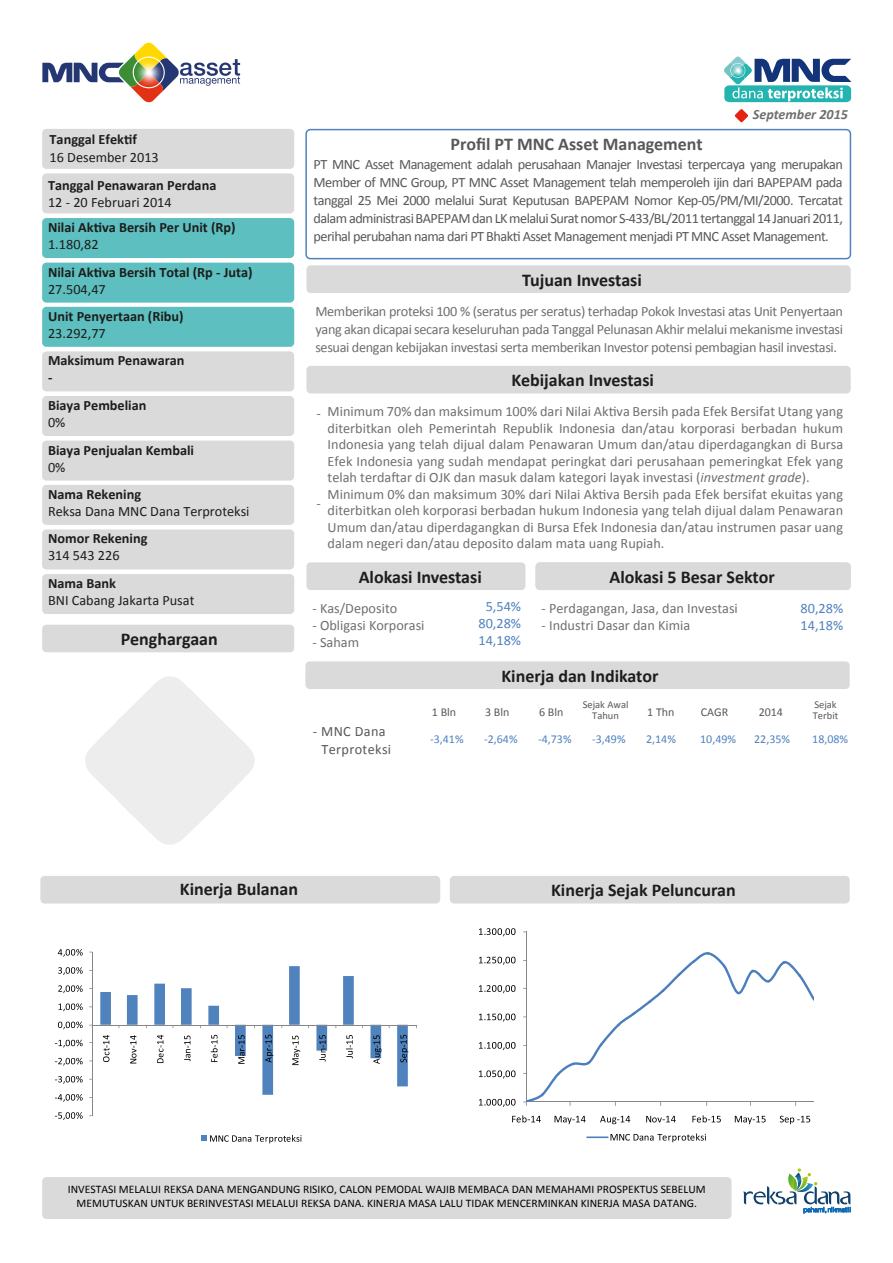
<style>
.page{position:relative;width:893px;height:1263px;background:#fff}
.page>*{position:absolute;margin:0;border:0;box-sizing:border-box;transform-origin:0 0}
.t1{font:700 18px "Calibri";color:#1d1d1b}
.t2{font:700 18px "Calibri";color:#585857}
.t3{font:14.25px/16.5px "Calibri";color:#706f6f;text-align:justify}
.t4{font:14.25px/18px "Calibri";letter-spacing:-.035em;color:#585857;text-align:justify}
.t5{font:700 14.25px/17.1px "Calibri";color:#1d1d1b}
.t6{font:14.25px "Calibri";color:#1d1d1b}
.t7{font:14.25px/17.1px "Calibri";color:#5082be;text-align:center}
.t8{font:14.25px/18px "Calibri";letter-spacing:.025em;color:#585857}
.t9{font:italic 700 14.1px "Calibri";color:#706f6f}
.t10{font:12px "Calibri";color:#5082be}
.t11{font:12px "Calibri";color:#585857}
.t12{font:11.55px/13.8px "Calibri";color:#000101;text-align:center}
.t13{font:10.5px/10.5px "Calibri";color:#585857}
.s1{font-style:italic}
</style>
<div class="page">
<div style="left:42px;top:1177px;width:689px;height:42px;background:#dadada;border-radius:4px"></div>
<div style="left:42px;top:129px;width:252px;height:40px;background:#dadada;border-radius:4px"></div>
<div style="left:42px;top:173px;width:252px;height:40px;background:#dadada;border-radius:4px"></div>
<div style="left:42px;top:218px;width:252px;height:40px;background:#5ebfc0;border-radius:4px"></div>
<div style="left:42px;top:263px;width:252px;height:40px;background:#5ebfc0;border-radius:4px"></div>
<div style="left:42px;top:307px;width:252px;height:40px;background:#5ebfc0;border-radius:4px"></div>
<div style="left:42px;top:351px;width:252px;height:40px;background:#dadada;border-radius:4px"></div>
<div style="left:42px;top:396px;width:252px;height:40px;background:#dadada;border-radius:4px"></div>
<div style="left:42px;top:441px;width:252px;height:40px;background:#dadada;border-radius:4px"></div>
<div style="left:42px;top:485px;width:252px;height:40px;background:#dadada;border-radius:4px"></div>
<div style="left:42px;top:529px;width:252px;height:40px;background:#dadada;border-radius:4px"></div>
<div style="left:42px;top:574px;width:252px;height:40px;background:#dadada;border-radius:4px"></div>
<div style="left:306px;top:265px;width:545px;height:28px;background:#dadada;border-radius:4px"></div>
<div style="left:306px;top:366px;width:545px;height:27px;background:#dadada;border-radius:4px"></div>
<div style="left:305px;top:661px;width:545px;height:28px;background:#dadada;border-radius:4px"></div>
<div style="left:450px;top:876px;width:400px;height:27px;background:#dadada;border-radius:4px"></div>
<div style="left:40px;top:876px;width:400px;height:27px;background:#dadada;border-radius:4px"></div>
<div style="left:42px;top:625px;width:252px;height:27px;background:#dadada;border-radius:4px"></div>
<div style="left:306px;top:562px;width:219px;height:28px;background:#dadada;border-radius:4px"></div>
<div style="left:535px;top:562px;width:316px;height:28px;background:#dadada;border-radius:4px"></div>
<svg style="left:85px;top:677px;width:169px;height:168px"></svg>
<svg style="left:743px;top:1168px;width:108px;height:45px"></svg>
<svg style="left:42px;top:42px;width:198px;height:60px"></svg>
<div style="left:724px;top:85px;width:127px;height:17px;background:#23b4b0;border-radius:5px"></div>
<svg style="left:724px;top:56px;width:127px;height:45px"></svg>
<svg style="left:735px;top:109px;width:13px;height:13px"></svg>
<hr style="left:92px;top:952px;width:1px;height:164px;background:#868686">
<hr style="left:92px;top:1025px;width:325px;height:1px;background:#868686">
<svg style="left:55px;top:1112px;width:28px;height:8px"></svg>
<svg style="left:55px;top:1094px;width:28px;height:8px"></svg>
<svg style="left:55px;top:1076px;width:28px;height:8px"></svg>
<svg style="left:55px;top:1058px;width:28px;height:8px"></svg>
<svg style="left:55px;top:1040px;width:28px;height:7px"></svg>
<svg style="left:58px;top:1021px;width:25px;height:8px"></svg>
<svg style="left:58px;top:1003px;width:25px;height:8px"></svg>
<svg style="left:58px;top:985px;width:25px;height:8px"></svg>
<svg style="left:58px;top:967px;width:25px;height:8px"></svg>
<svg style="left:58px;top:949px;width:25px;height:8px"></svg>
<svg style="left:100px;top:966px;width:308px;height:129px"></svg>
<svg style="left:202px;top:1135px;width:99px;height:8px"></svg>
<hr style="left:526px;top:932px;width:1px;height:170px;background:#868686">
<svg style="left:523px;top:952px;width:291px;height:154px"></svg>
<svg style="left:479px;top:1099px;width:36px;height:8px"></svg>
<svg style="left:479px;top:1070px;width:36px;height:8px"></svg>
<svg style="left:479px;top:1042px;width:36px;height:8px"></svg>
<svg style="left:479px;top:1013px;width:36px;height:9px"></svg>
<svg style="left:479px;top:985px;width:36px;height:8px"></svg>
<svg style="left:479px;top:957px;width:36px;height:8px"></svg>
<svg style="left:479px;top:928px;width:36px;height:8px"></svg>
<svg style="left:512px;top:1115px;width:29px;height:7px"></svg>
<svg style="left:555px;top:1116px;width:31px;height:8px"></svg>
<svg style="left:600px;top:1116px;width:30px;height:8px"></svg>
<svg style="left:646px;top:1116px;width:30px;height:6px"></svg>
<svg style="left:692px;top:1115px;width:29px;height:7px"></svg>
<svg style="left:735px;top:1116px;width:31px;height:8px"></svg>
<svg style="left:780px;top:1116px;width:30px;height:8px"></svg>
<hr style="left:586px;top:1136px;width:23px;height:2px;background:#4a7ebc">
<svg style="left:610px;top:1133px;width:96px;height:9px"></svg>
<div style="left:305px;top:129px;width:546px;height:130px;border:2px solid #5082be;border-radius:4px"></div>
<p class="t5" style="left:50px;top:130px;width:89px">Tanggal Efektif</p>
<p class="t6" style="left:50px;top:148px;width:111px">16 Desember 2013</p>
<p class="t5" style="left:48px;top:176px;width:170px">Tanggal Penawaran Perdana</p>
<p class="t6" style="left:48px;top:193px;width:125px">12 - 20 Februari 2014</p>
<p class="t5" style="left:48px;top:219px;width:189px">Nilai Aktiva Bersih Per Unit (Rp)</p>
<p class="t6" style="left:48px;top:235px;width:52px">1.180,82</p>
<p class="t5" style="left:48px;top:263px;width:206px">Nilai Aktiva Bersih Total (Rp - Juta)</p>
<p class="t6" style="left:48px;top:280px;width:59px">27.504,47</p>
<p class="t5" style="left:48px;top:307px;width:137px">Unit Penyertaan (Ribu)</p>
<p class="t6" style="left:48px;top:324px;width:59px">23.292,77</p>
<p class="t5" style="left:48px;top:352px;width:138px">Maksimum Penawaran -</p>
<p class="t5" style="left:48px;top:397px;width:100px">Biaya Pembelian</p>
<p class="t6" style="left:48px;top:413px;width:19px">0%</p>
<p class="t5" style="left:48px;top:441px;width:147px">Biaya Penjualan Kembali</p>
<p class="t6" style="left:48px;top:458px;width:19px">0%</p>
<p class="t5" style="left:48px;top:485px;width:95px">Nama Rekening</p>
<p class="t6" style="left:48px;top:502px;width:203px">Reksa Dana MNC Dana Terproteksi</p>
<p class="t5" style="left:48px;top:530px;width:101px">Nomor Rekening</p>
<p class="t6" style="left:48px;top:547px;width:73px">314 543 226</p>
<p class="t5" style="left:48px;top:575px;width:69px">Nama Bank</p>
<p class="t6" style="left:48px;top:591px;width:148px">BNI Cabang Jakarta Pusat</p>
<p class="t1" style="left:121px;top:627px;width:98px">Penghargaan</p>
<p class="t9" style="left:753px;top:106px;width:97px">September 2015</p>
<p class="t2" style="left:451px;top:132px;width:254px">Profil PT MNC Asset Management</p>
<p class="t4" style="left:314px;top:155px;width:531px">PT MNC Asset Management adalah perusahaan Manajer Investasi terpercaya yang merupakan Member of MNC Group, PT MNC Asset Management telah memperoleh ijin dari BAPEPAM pada tanggal 25 Mei 2000 melalui Surat Keputusan BAPEPAM Nomor Kep-05/PM/MI/2000. Tercatat dalam administrasi BAPEPAM dan LK melalui Surat nomor S-433/BL/2011 tertanggal 14 Januari 2011, perihal perubahan nama dari PT Bhakti Asset Management menjadi PT MNC Asset Management.</p>
<p class="t1" style="left:522px;top:268px;width:121px">Tujuan Investasi</p>
<p class="t3" style="left:315px;top:302px;width:529px;line-height:18px">Memberikan proteksi 100 % (seratus per seratus) terhadap Pokok Investasi atas Unit Penyertaan yang akan dicapai secara keseluruhan pada Tanggal Pelunasan Akhir melalui mekanisme investasi sesuai dengan kebijakan investasi serta memberikan Investor potensi pembagian hasil investasi.</p>
<p class="t1" style="left:512px;top:368px;width:144px">Kebijakan Investasi</p>
<p class="t3" style="left:328px;top:403px;width:517px;text-align:left">Minimum 70% dan maksimum 100% dari Nilai Aktiva Bersih pada Efek Bersifat Utang yang diterbitkan oleh Pemerintah Republik Indonesia dan/atau korporasi berbadan hukum Indonesia yang telah dijual dalam Penawaran Umum dan/atau diperdagangkan di Bursa Efek Indonesia yang sudah mendapat peringkat dari perusahaan pemeringkat Efek yang telah terdaftar di OJK dan masuk dalam kategori layak investasi (<span class="s1">investment grade</span>).<br>Minimum 0% dan maksimum 30% dari Nilai Aktiva Bersih pada Efek bersifat ekuitas yang diterbitkan oleh korporasi berbadan hukum Indonesia yang telah dijual dalam Penawaran Umum dan/atau diperdagangkan di Bursa Efek Indonesia dan/atau instrumen pasar uang dalam negeri dan/atau deposito dalam mata uang Rupiah.</p>
<p class="t3" style="left:317px;top:405px;width:6px">-</p>
<p class="t3" style="left:317px;top:495px;width:6px">-</p>
<p class="t1" style="left:359px;top:565px;width:125px">Alokasi Investasi</p>
<p class="t1" style="left:610px;top:565px;width:167px">Alokasi 5 Besar Sektor</p>
<p class="t3" style="left:312px;top:600px;width:86px">- Kas/Deposito</p>
<p class="t3" style="left:312px;top:617px;width:114px">- Obligasi Korporasi</p>
<p class="t3" style="left:312px;top:634px;width:48px">- Saham</p>
<p class="t7" style="left:478px;top:598px;width:44px">5,54%<br>80,28%<br>14,18%</p>
<p class="t7" style="left:801px;top:599px;width:44px;text-align:left">80,28%<br>14,18%</p>
<p class="t3" style="left:541px;top:600px;width:198px">- Perdagangan, Jasa, dan Investasi</p>
<p class="t3" style="left:541px;top:617px;width:150px">- Industri Dasar dan Kimia</p>
<p class="t1" style="left:501px;top:664px;width:159px">Kinerja dan Indikator</p>
<p class="t11" style="left:432px;top:704px;width:26px">1 Bln</p>
<p class="t11" style="left:485px;top:704px;width:26px">3 Bln</p>
<p class="t11" style="left:539px;top:704px;width:26px">6 Bln</p>
<p class="t11" style="left:647px;top:704px;width:29px">1 Thn</p>
<p class="t11" style="left:759px;top:704px;width:26px">2014</p>
<p class="t13" style="left:813px;top:700px;width:27px">Sejak<br>Terbit</p>
<p class="t13" style="left:583px;top:700px;width:47px;text-align:center">Sejak Awal<br>Tahun</p>
<p class="t11" style="left:701px;top:704px;width:29px">CAGR</p>
<p class="t8" style="left:322px;top:722px;width:71px;text-indent:-9px">- MNC Dana<br>Terproteksi</p>
<p class="t10" style="left:430px;top:731px;width:35px">-3,41%</p>
<p class="t10" style="left:484px;top:731px;width:35px">-2,64%</p>
<p class="t10" style="left:538px;top:731px;width:35px">-4,73%</p>
<p class="t10" style="left:592px;top:731px;width:35px">-3,49%</p>
<p class="t10" style="left:646px;top:731px;width:31px">2,14%</p>
<p class="t10" style="left:700px;top:731px;width:37px">10,49%</p>
<p class="t10" style="left:754px;top:731px;width:37px">22,35%</p>
<p class="t10" style="left:812px;top:731px;width:37px">18,08%</p>
<p class="t1" style="left:180px;top:877px;width:120px">Kinerja Bulanan</p>
<p class="t1" style="left:551px;top:878px;width:186px">Kinerja Sejak Peluncuran</p>
<p class="t12" style="left:68px;top:1182px;width:639px">INVESTASI MELALUI REKSA DANA MENGANDUNG RISIKO, CALON PEMODAL WAJIB MEMBACA DAN MEMAHAMI PROSPEKTUS SEBELUM<br>MEMUTUSKAN UNTUK BERINVESTASI MELALUI REKSA DANA. KINERJA MASA LALU TIDAK MENCERMINKAN KINERJA MASA DATANG.</p>
</div>
